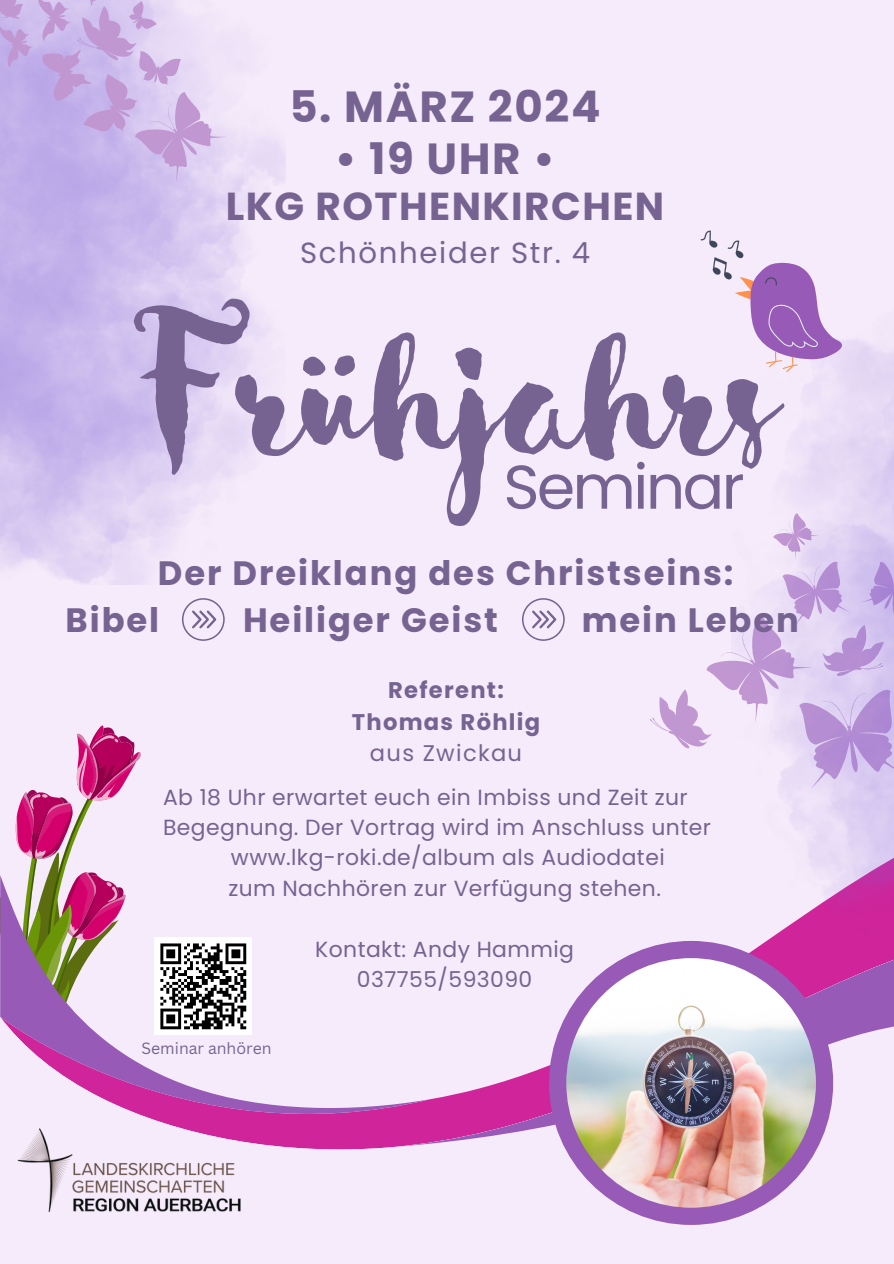
<style>
.page{position:relative;width:894px;height:1264px;background:#fff}
.page>*{position:absolute;margin:0;border:0;box-sizing:border-box;transform-origin:0 0}
.t1{font:211.95px "Sensa Brush Fill";color:#776391}
.t2{font:61.65px "Poppins";letter-spacing:-.045em;color:#776391}
.t3{font:700 43.5px "Poppins";letter-spacing:.04em;color:#776391}
.t4{font:700 39px "Poppins";letter-spacing:.04em;color:#776391}
.t5{font:700 33.75px/46.8px "Poppins";letter-spacing:.055em;color:#776391}
.t6{font:29.1px "Poppins";letter-spacing:.055em;color:#776391}
.t7{font:700 22.65px/31.2px "Poppins";letter-spacing:.055em;color:#776391;text-align:center}
.t8{font:21.9px/30.3px "Poppins";letter-spacing:.02em;color:#776391;text-align:center}
.t9{font:15.75px "Canva Sans";color:#776391}
.s1{font-weight:400}
</style>
<div class="page">
<div style="left:0;top:0;width:893px;height:1263px;background:#f5ebfa"></div>
<svg style="left:76px;top:725px;width:65px;height:65px"></svg>
<svg style="left:15px;top:790px;width:105px;height:85px"></svg>
<svg style="left:0;top:875px;width:392px;height:275px"></svg>
<svg style="left:387px;top:917px;width:506px;height:230px"></svg>
<div style="left:549px;top:940px;width:283px;height:284px;background:#975ab6;border-radius:50%"></div>
<img style="left:566px;top:958px;width:249px;height:249px;border-radius:50%">
<img style="left:0;top:1112px;width:251px;height:100px">
<svg style="left:650px;top:652px;width:81px;height:97px"></svg>
<img style="left:731px;top:340px;width:162px;height:618px">
<svg style="left:700px;top:231px;width:150px;height:141px"></svg>
<svg style="left:0;top:0;width:241px;height:197px"></svg>
<svg style="left:182px;top:598px;width:43px;height:42px"></svg>
<svg style="left:522px;top:598px;width:43px;height:42px"></svg>
<div style="left:154px;top:937px;width:98px;height:98px;background:#fff"></div>
<svg style="left:160px;top:943px;width:87px;height:87px"></svg>
<h2 class="t3" style="left:289px;top:76px;width:312px">5. MÄRZ 2024</h2>
<h2 class="t3" style="left:335px;top:128px;width:222px">• 19 UHR •</h2>
<h2 class="t4" style="left:226px;top:179px;width:440px">LKG ROTHENKIRCHEN</h2>
<p class="t6" style="left:300px;top:232px;width:291px">Schönheider Str. 4</p>
<p class="t1" style="left:123px;top:268px;width:654px">Frühjahrs</p>
<h1 class="t2" style="left:503px;top:444px;width:243px">Seminar</h1>
<h5 class="t5" style="left:66px;top:550px;width:669px;text-indent:92px">Der Dreiklang des Christseins:<br>Bibel</h5>
<h5 class="t5" style="left:243px;top:597px;width:256px">Heiliger Geist</h5>
<h5 class="t5" style="left:581px;top:597px;width:219px">mein Leben</h5>
<p class="t7" style="left:351px;top:675px;width:190px">Referent:<br>Thomas Röhlig <span class="s1">aus Zwickau</span></p>
<h3 class="t8" style="left:163px;top:781px;width:526px">Ab 18 Uhr erwartet euch ein Imbiss und Zeit zur</h3>
<h3 class="t8" style="left:163px;top:812px;width:549px">Begegnung. Der Vortrag wird im Anschluss unter</h3>
<h3 class="t8" style="left:231px;top:842px;width:435px">www.lkg-roki.de/album als Audiodatei</h3>
<h3 class="t8" style="left:228px;top:873px;width:434px">zum Nachhören zur Verfügung stehen.</h3>
<p class="t8" style="left:315px;top:933px;width:260px">Kontakt: Andy Hammig<br>037755/593090</p>
<h4 class="t9" style="left:141px;top:1036px;width:131px">Seminar anhören</h4>
</div>
